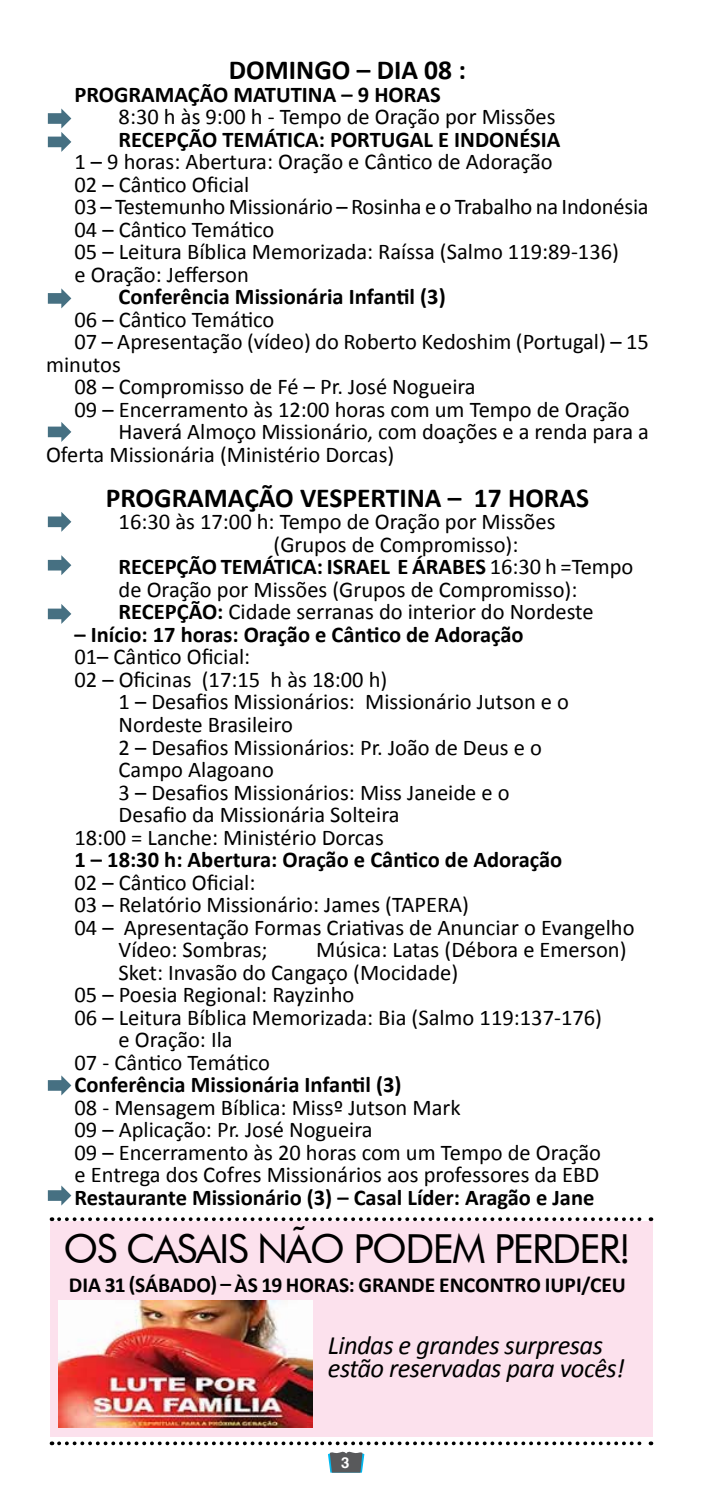
<style>
.page{position:relative;width:702px;height:1489px;background:#fff}
.page>*{position:absolute;margin:0;border:0;box-sizing:border-box;transform-origin:0 0}
.t1{font:40px "Futura BT";letter-spacing:-.04em;color:#000}
.t2{font:700 27.5px "Calibri";color:#000}
.t3{font:italic 26.5px/23.2px "Calibri";letter-spacing:-.02em;color:#000}
.t4{font:22.5px/22.5px "Calibri";color:#000}
.t5{font:700 22.5px "Calibri";color:#000}
.t6{font:700 21.5px "Calibri";color:#000}
.t7{font:700 15px "Switzerland";color:#fff}
.s1{font-weight:400}
.s2{font-weight:700}
</style>
<div class="page">
<svg style="left:59px;top:1441px;width:592px;height:31px"></svg>
<div style="left:50px;top:1220px;width:602px;height:216px;background:#fce1ed"></div>
<svg style="left:48px;top:108px;width:23px;height:44px"></svg>
<svg style="left:48px;top:288px;width:23px;height:20px"></svg>
<svg style="left:48px;top:422px;width:23px;height:20px"></svg>
<svg style="left:48px;top:512px;width:23px;height:20px"></svg>
<svg style="left:48px;top:555px;width:23px;height:20px"></svg>
<svg style="left:48px;top:604px;width:23px;height:20px"></svg>
<svg style="left:48px;top:1075px;width:23px;height:20px"></svg>
<svg style="left:48px;top:1185px;width:23px;height:20px"></svg>
<img style="left:58px;top:1300px;width:255px;height:127px">
<svg style="left:59px;top:1217px;width:592px;height:3px"></svg>
<p class="t2" style="left:229px;top:52px;width:238px">DOMINGO – DIA 08 :</p>
<p class="t5" style="left:74px;top:80px;width:368px">PROGRAMAÇÃO MATUTINA – 9 HORAS</p>
<p class="t4" style="left:119px;top:105px;width:438px">8:30 h às 9:00 h - Tempo de Oração por Missões</p>
<p class="t5" style="left:119px;top:125px;width:443px">RECEPÇÃO TEMÁTICA: PORTUGAL E INDONÉSIA</p>
<p class="t4" style="left:74px;top:150px;width:575px">1 – 9 horas: Abertura: Oração e Cântico de Adoração<br>02 – Cântico Oficial<br>03 – Testemunho Missionário – Rosinha e o Trabalho na Indonésia 04 – Cântico Temático<br>05 – Leitura Bíblica Memorizada: Raíssa (Salmo 119:89-136)<br>e Oração: Jefferson</p>
<p class="t5" style="left:119px;top:282px;width:328px">Conferência Missionária Infantil (3)</p>
<p class="t4" style="left:74px;top:308px;width:201px">06 – Cântico Temático</p>
<p class="t4" style="left:74px;top:330px;width:575px">07 – Apresentação (vídeo) do Roberto Kedoshim (Portugal) – 15</p>
<p class="t4" style="left:46px;top:353px;width:76px">minutos</p>
<p class="t4" style="left:74px;top:375px;width:402px">08 – Compromisso de Fé – Pr. José Nogueira</p>
<p class="t4" style="left:74px;top:398px;width:557px">09 – Encerramento às 12:00 horas com um Tempo de Oração</p>
<p class="t4" style="left:119px;top:420px;width:531px">Haverá Almoço Missionário, com doações e a renda para a</p>
<p class="t4" style="left:46px;top:443px;width:350px">Oferta Missionária (Ministério Dorcas)</p>
<p class="t2" style="left:106px;top:480px;width:485px">PROGRAMAÇÃO VESPERTINA – 17 HORAS</p>
<p class="t4" style="left:119px;top:510px;width:438px">16:30 às 17:00 h: Tempo de Oração por Missões</p>
<p class="t4" style="left:273px;top:533px;width:246px">(Grupos de Compromisso):</p>
<p class="t5" style="left:119px;top:552px;width:516px">RECEPÇÃO TEMÁTICA: ISRAEL E ÁRABES <span class="s1">16:30 h =Tempo</span></p>
<p class="t4" style="left:119px;top:578px;width:460px">de Oração por Missões (Grupos de Compromisso):</p>
<p class="t4" style="left:119px;top:600px;width:476px"><span class="s2">RECEPÇÃO:</span> Cidade serranas do interior do Nordeste</p>
<p class="t5" style="left:74px;top:620px;width:450px">– Início: 17 horas: Oração e Cântico de Adoração</p>
<p class="t4" style="left:74px;top:645px;width:177px">01– Cântico Oficial:</p>
<p class="t4" style="left:74px;top:668px;width:314px">02 – Oficinas (17:15 h às 18:00 h)</p>
<p class="t4" style="left:119px;top:690px;width:452px">1 – Desafios Missionários: Missionário Jutson e o</p>
<p class="t4" style="left:119px;top:713px;width:176px">Nordeste Brasileiro</p>
<p class="t4" style="left:119px;top:735px;width:425px">2 – Desafios Missionários: Pr. João de Deus e o</p>
<p class="t4" style="left:119px;top:758px;width:157px">Campo Alagoano</p>
<p class="t4" style="left:119px;top:780px;width:392px">3 – Desafios Missionários: Miss Janeide e o</p>
<p class="t4" style="left:119px;top:803px;width:282px">Desafio da Missionária Solteira</p>
<p class="t4" style="left:74px;top:825px;width:311px">18:00 = Lanche: Ministério Dorcas</p>
<p class="t5" style="left:74px;top:845px;width:489px">1 – 18:30 h: Abertura: Oração e Cântico de Adoração</p>
<p class="t4" style="left:74px;top:870px;width:182px">02 – Cântico Oficial:</p>
<p class="t4" style="left:74px;top:893px;width:396px">03 – Relatório Missionário: James (TAPERA)</p>
<p class="t4" style="left:74px;top:915px;width:561px">04 – Apresentação Formas Criativas de Anunciar o Evangelho</p>
<p class="t4" style="left:119px;top:938px;width:150px">Vídeo: Sombras;</p>
<p class="t4" style="left:316px;top:938px;width:312px">Música: Latas (Débora e Emerson)</p>
<p class="t4" style="left:119px;top:960px;width:341px">Sket: Invasão do Cangaço (Mocidade)</p>
<p class="t4" style="left:74px;top:983px;width:281px">05 – Poesia Regional: Rayzinho</p>
<p class="t4" style="left:74px;top:1005px;width:529px">06 – Leitura Bíblica Memorizada: Bia (Salmo 119:137-176)</p>
<p class="t4" style="left:119px;top:1028px;width:116px">e Oração: Ila</p>
<p class="t4" style="left:74px;top:1050px;width:197px">07 - Cântico Temático</p>
<p class="t5" style="left:74px;top:1070px;width:328px">Conferência Missionária Infantil (3)</p>
<p class="t4" style="left:74px;top:1095px;width:528px">08 - Mensagem Bíblica: Missº Jutson Mark<br>09 – Aplicação: Pr. José Nogueira<br>09 – Encerramento às 20 horas com um Tempo de Oração e Entrega dos Cofres Missionários aos professores da EBD</p>
<p class="t5" style="left:74px;top:1182px;width:521px">Restaurante Missionário (3) – Casal Líder: Aragão e Jane</p>
<h1 class="t1" style="left:64px;top:1224px;width:569px">OS CASAIS NÃO PODEM PERDER!</h1>
<p class="t6" style="left:69px;top:1271px;width:558px">DIA 31 (SÁBADO) – ÀS 19 HORAS: GRANDE ENCONTRO IUPI/CEU</p>
<p class="t3" style="left:328px;top:1332px;width:298px">Lindas e grandes surpresas estão reservadas para vocês!</p>
<p class="t7" style="left:341px;top:1453px;width:10px">3</p>
</div>
